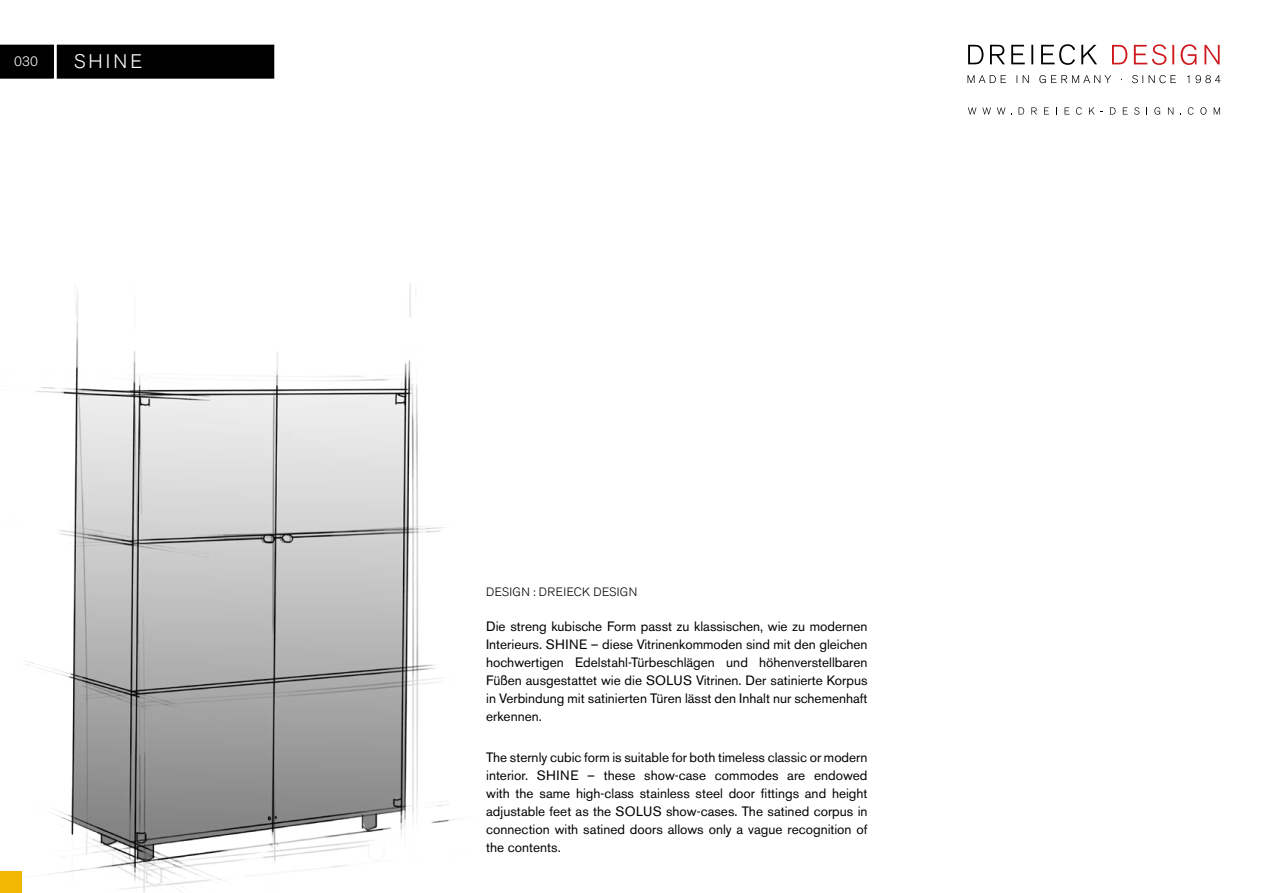
<style>
.page{position:relative;width:1263px;height:893px;background:#fff}
.page>*{position:absolute;margin:0;border:0;box-sizing:border-box;transform-origin:0 0}
.t1{font:300 19.5px "Akzidenz Grotesk BE";letter-spacing:.16em;color:#fff}
.t2{font:13.5px/18px "Akzidenz Grotesk BE";color:#000;text-align:justify}
.t3{font:300 13.5px "Akzidenz Grotesk BE";color:#fff}
.t4{font:300 12px "Akzidenz Grotesk BE";letter-spacing:.02em;color:#000}
</style>
<div class="page">
<img style="left:0;top:284px;width:457px;height:609px">
<div style="left:0;top:45px;width:54px;height:34px;background:#000"></div>
<div style="left:58px;top:45px;width:216px;height:33px;background:#000"></div>
<div style="left:57px;top:45px;width:217px;height:34px;border:2px solid #000"></div>
<div style="left:0;top:872px;width:21px;height:21px;background:#f2b700"></div>
<svg style="left:968px;top:44px;width:129px;height:21px"></svg>
<svg style="left:967px;top:75px;width:253px;height:8px"></svg>
<svg style="left:1112px;top:44px;width:107px;height:21px"></svg>
<svg style="left:968px;top:107px;width:8px;height:8px"></svg>
<svg style="left:982px;top:107px;width:9px;height:8px"></svg>
<svg style="left:997px;top:107px;width:8px;height:8px"></svg>
<svg style="left:1018px;top:107px;width:6px;height:8px"></svg>
<svg style="left:1031px;top:107px;width:6px;height:8px"></svg>
<svg style="left:1044px;top:107px;width:5px;height:8px"></svg>
<svg style="left:1064px;top:107px;width:5px;height:8px"></svg>
<svg style="left:1076px;top:107px;width:6px;height:8px"></svg>
<svg style="left:1089px;top:107px;width:14px;height:8px"></svg>
<svg style="left:1110px;top:107px;width:5px;height:8px"></svg>
<svg style="left:1123px;top:107px;width:5px;height:8px"></svg>
<svg style="left:1134px;top:107px;width:5px;height:8px"></svg>
<svg style="left:1154px;top:107px;width:6px;height:8px"></svg>
<svg style="left:1168px;top:107px;width:5px;height:8px"></svg>
<svg style="left:1188px;top:107px;width:5px;height:8px"></svg>
<svg style="left:1200px;top:107px;width:6px;height:8px"></svg>
<svg style="left:1214px;top:107px;width:6px;height:8px"></svg>
<p class="t3" style="left:14px;top:54px;width:25px">030</p>
<h1 class="t1" style="left:74px;top:50px;width:70px">SHINE</h1>
<p class="t4" style="left:486px;top:585px;width:153px">DESIGN : DREIECK DESIGN</p>
<p class="t2" style="left:486px;top:617px;width:383px">Die streng kubische Form passt zu klassischen, wie zu modernen Interieurs. SHINE – diese Vitrinenkommoden sind mit den gleichen hochwertigen Edelstahl-Türbeschlägen und höhenverstellbaren Füßen ausgestattet wie die SOLUS Vitrinen. Der satinierte Korpus in Verbindung mit satinierten Türen lässt den Inhalt nur schemenhaft erkennen.</p>
<p class="t2" style="left:486px;top:748px;width:383px">The sternly cubic form is suitable for both timeless classic or modern interior. SHINE – these show-case commodes are endowed with the same high-class stainless steel door fittings and height adjustable feet as the SOLUS show-cases. The satined corpus in connection with satined doors allows only a vague recognition of the contents.</p>
</div>
